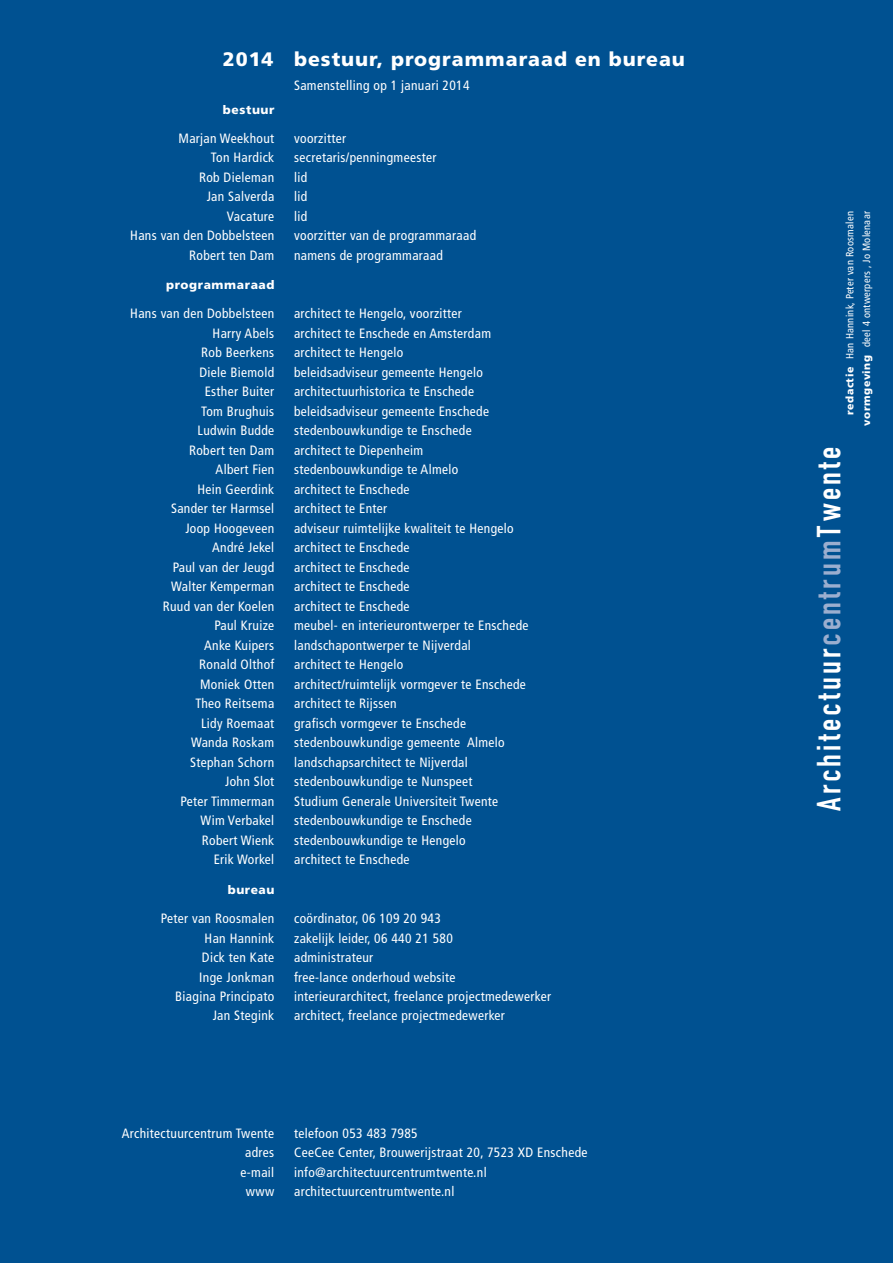
<style>
.page{position:relative;width:893px;height:1263px;background:#005191}
.page>*{position:absolute;margin:0;border:0;box-sizing:border-box;transform-origin:0 0}
.t1{font:33px "DIN Engschrift";letter-spacing:.1em;color:#fff}
.t2{font:900 19.5px "Frutiger";letter-spacing:.05em;color:#fff}
.t3{font:condensed 13.5px "Frutiger";letter-spacing:.025em;color:#fff}
.t4{font:900 12px "Frutiger";letter-spacing:.05em;color:#fff}
.t5{font:condensed 10.5px/16.5px "Frutiger";letter-spacing:.025em;color:#fff;text-align:right}
.s1{font-weight:900;font-stretch:normal}
.s2{color:#9baecf}
</style>
<div class="page">
<h2 class="t2" style="left:223px;top:47px;width:463px">2014 bestuur, programmaraad en bureau</h2>
<p class="t3" style="left:294px;top:77px;width:177px">Samenstelling op 1 januari 2014</p>
<p class="t4" style="left:223px;top:102px;width:53px">bestuur</p>
<p class="t3" style="left:178px;top:130px;width:97px">Marjan Weekhout</p>
<p class="t3" style="left:294px;top:130px;width:54px">voorzitter</p>
<p class="t3" style="left:211px;top:150px;width:65px">Ton Hardick</p>
<p class="t3" style="left:294px;top:150px;width:144px">secretaris/penningmeester</p>
<p class="t3" style="left:199px;top:169px;width:77px">Rob Dieleman</p>
<p class="t3" style="left:294px;top:169px;width:15px">lid</p>
<p class="t3" style="left:207px;top:189px;width:69px">Jan Salverda</p>
<p class="t3" style="left:294px;top:189px;width:15px">lid</p>
<p class="t3" style="left:227px;top:208px;width:49px">Vacature</p>
<p class="t3" style="left:294px;top:208px;width:15px">lid</p>
<p class="t3" style="left:130px;top:228px;width:145px">Hans van den Dobbelsteen</p>
<p class="t3" style="left:294px;top:228px;width:184px">voorzitter van de programmaraad</p>
<p class="t3" style="left:189px;top:247px;width:87px">Robert ten Dam</p>
<p class="t3" style="left:294px;top:247px;width:150px">namens de programmaraad</p>
<p class="t4" style="left:166px;top:278px;width:110px">programmaraad</p>
<p class="t3" style="left:130px;top:306px;width:145px">Hans van den Dobbelsteen</p>
<p class="t3" style="left:294px;top:306px;width:169px">architect te Hengelo, voorzitter</p>
<p class="t3" style="left:213px;top:325px;width:63px">Harry Abels</p>
<p class="t3" style="left:294px;top:325px;width:199px">architect te Enschede en Amsterdam</p>
<p class="t3" style="left:201px;top:345px;width:74px">Rob Beerkens</p>
<p class="t3" style="left:294px;top:345px;width:111px">architect te Hengelo</p>
<p class="t3" style="left:199px;top:364px;width:76px">Diele Biemold</p>
<p class="t3" style="left:294px;top:364px;width:190px">beleidsadviseur gemeente Hengelo</p>
<p class="t3" style="left:205px;top:384px;width:71px">Esther Buiter</p>
<p class="t3" style="left:294px;top:384px;width:182px">architectuurhistorica te Enschede</p>
<p class="t3" style="left:201px;top:403px;width:75px">Tom Brughuis</p>
<p class="t3" style="left:294px;top:403px;width:196px">beleidsadviseur gemeente Enschede</p>
<p class="t3" style="left:198px;top:423px;width:78px">Ludwin Budde</p>
<p class="t3" style="left:294px;top:423px;width:179px">stedenbouwkundige te Enschede</p>
<p class="t3" style="left:189px;top:442px;width:87px">Robert ten Dam</p>
<p class="t3" style="left:294px;top:442px;width:131px">architect te Diepenheim</p>
<p class="t3" style="left:216px;top:462px;width:60px">Albert Fien</p>
<p class="t3" style="left:294px;top:462px;width:166px">stedenbouwkundige te Almelo</p>
<p class="t3" style="left:197px;top:481px;width:78px">Hein Geerdink</p>
<p class="t3" style="left:294px;top:481px;width:117px">architect te Enschede</p>
<p class="t3" style="left:171px;top:501px;width:105px">Sander ter Harmsel</p>
<p class="t3" style="left:294px;top:501px;width:95px">architect te Enter</p>
<p class="t3" style="left:185px;top:520px;width:90px">Joop Hoogeveen</p>
<p class="t3" style="left:294px;top:520px;width:221px">adviseur ruimtelijke kwaliteit te Hengelo</p>
<p class="t3" style="left:212px;top:540px;width:64px">André Jekel</p>
<p class="t3" style="left:294px;top:540px;width:117px">architect te Enschede</p>
<p class="t3" style="left:173px;top:559px;width:103px">Paul van der Jeugd</p>
<p class="t3" style="left:294px;top:559px;width:117px">architect te Enschede</p>
<p class="t3" style="left:171px;top:579px;width:105px">Walter Kemperman</p>
<p class="t3" style="left:294px;top:579px;width:117px">architect te Enschede</p>
<p class="t3" style="left:163px;top:598px;width:113px">Ruud van der Koelen</p>
<p class="t3" style="left:294px;top:598px;width:117px">architect te Enschede</p>
<p class="t3" style="left:214px;top:618px;width:61px">Paul Kruize</p>
<p class="t3" style="left:294px;top:618px;width:236px">meubel- en interieurontwerper te Enschede</p>
<p class="t3" style="left:204px;top:637px;width:72px">Anke Kuipers</p>
<p class="t3" style="left:294px;top:637px;width:178px">landschapontwerper te Nijverdal</p>
<p class="t3" style="left:199px;top:657px;width:77px">Ronald Olthof</p>
<p class="t3" style="left:294px;top:657px;width:111px">architect te Hengelo</p>
<p class="t3" style="left:200px;top:676px;width:76px">Moniek Otten</p>
<p class="t3" style="left:294px;top:676px;width:233px">architect/ruimtelijk vormgever te Enschede</p>
<p class="t3" style="left:195px;top:696px;width:80px">Theo Reitsema</p>
<p class="t3" style="left:294px;top:696px;width:104px">architect te Rijssen</p>
<p class="t3" style="left:201px;top:715px;width:75px">Lidy Roemaat</p>
<p class="t3" style="left:294px;top:715px;width:173px">grafisch vormgever te Enschede</p>
<p class="t3" style="left:191px;top:735px;width:85px">Wanda Roskam</p>
<p class="t3" style="left:294px;top:735px;width:212px">stedenbouwkundige gemeente Almelo</p>
<p class="t3" style="left:190px;top:754px;width:86px">Stephan Schorn</p>
<p class="t3" style="left:294px;top:754px;width:175px">landschapsarchitect te Nijverdal</p>
<p class="t3" style="left:225px;top:774px;width:51px">John Slot</p>
<p class="t3" style="left:294px;top:774px;width:180px">stedenbouwkundige te Nunspeet</p>
<p class="t3" style="left:181px;top:793px;width:95px">Peter Timmerman</p>
<p class="t3" style="left:294px;top:793px;width:206px">Studium Generale Universiteit Twente</p>
<p class="t3" style="left:201px;top:813px;width:75px">Wim Verbakel</p>
<p class="t3" style="left:294px;top:813px;width:179px">stedenbouwkundige te Enschede</p>
<p class="t3" style="left:202px;top:832px;width:74px">Robert Wienk</p>
<p class="t3" style="left:294px;top:832px;width:173px">stedenbouwkundige te Hengelo</p>
<p class="t3" style="left:214px;top:852px;width:62px">Erik Workel</p>
<p class="t3" style="left:294px;top:852px;width:117px">architect te Enschede</p>
<p class="t4" style="left:228px;top:882px;width:48px">bureau</p>
<p class="t3" style="left:161px;top:910px;width:115px">Peter van Roosmalen</p>
<p class="t3" style="left:294px;top:910px;width:148px">coördinator, 06 109 20 943</p>
<p class="t3" style="left:205px;top:930px;width:71px">Han Hannink</p>
<p class="t3" style="left:294px;top:930px;width:160px">zakelijk leider, 06 440 21 580</p>
<p class="t3" style="left:202px;top:949px;width:74px">Dick ten Kate</p>
<p class="t3" style="left:294px;top:949px;width:81px">administrateur</p>
<p class="t3" style="left:199px;top:969px;width:76px">Inge Jonkman</p>
<p class="t3" style="left:294px;top:969px;width:163px">free-lance onderhoud website</p>
<p class="t3" style="left:175px;top:988px;width:100px">Biagina Principato</p>
<p class="t3" style="left:294px;top:988px;width:258px">interieurarchitect, freelance projectmedewerker</p>
<p class="t3" style="left:213px;top:1008px;width:63px">Jan Stegink</p>
<p class="t3" style="left:294px;top:1008px;width:212px">architect, freelance projectmedewerker</p>
<p class="t3" style="left:122px;top:1125px;width:154px">Architectuurcentrum Twente</p>
<p class="t3" style="left:294px;top:1125px;width:125px">telefoon 053 483 7985</p>
<p class="t3" style="left:245px;top:1144px;width:31px">adres</p>
<p class="t3" style="left:294px;top:1144px;width:295px">CeeCee Center, Brouwerijstraat 20, 7523 XD Enschede</p>
<p class="t3" style="left:241px;top:1164px;width:35px">e-mail</p>
<p class="t3" style="left:294px;top:1164px;width:194px">info@architectuurcentrumtwente.nl</p>
<p class="t3" style="left:246px;top:1183px;width:30px">www</p>
<p class="t3" style="left:294px;top:1183px;width:162px">architectuurcentrumtwente.nl</p>
<p class="t5" style="left:842px;top:426px;width:216px;rotate:-90deg"><span class="s1">redactie</span> Han Hannink, Peter van Roosmalen <span class="s1">vormgeving</span> deel 4 ontwerpers , Jo Molenaar</p>
<h1 class="t1" style="left:810px;top:811px;width:366px;rotate:-90deg">Architectuur<span class="s2">centrum</span>Twente</h1>
</div>
